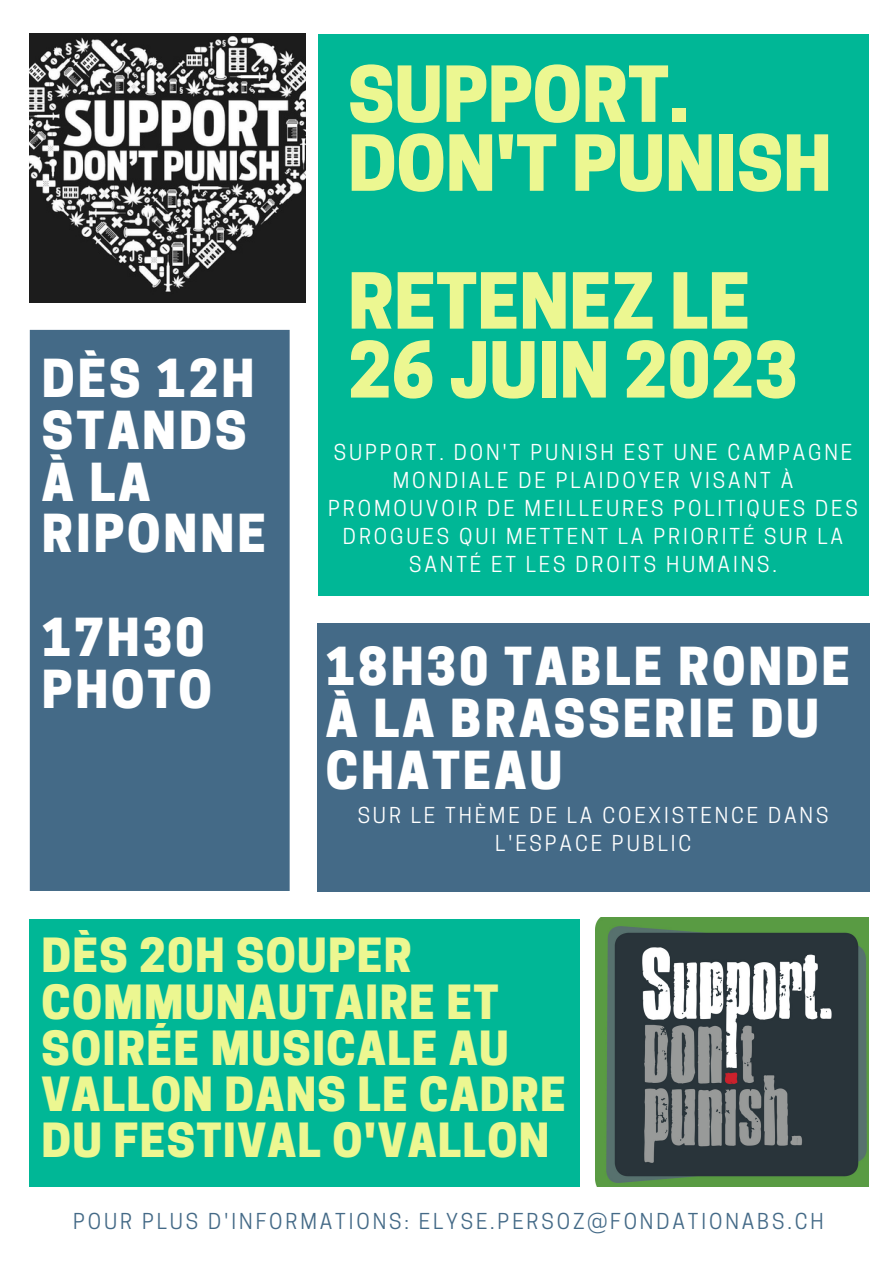
<style>
.page{position:relative;width:894px;height:1264px;background:#fff}
.page>*{position:absolute;margin:0;border:0;box-sizing:border-box;transform-origin:0 0}
.t1{font:800 72.3px/68.8px "Cooper Hewitt";color:#ecf791}
.t2{font:800 49.2px/51.8px "Cooper Hewitt";letter-spacing:.06em;color:#fff}
.t3{font:800 44.25px/46.2px "Cooper Hewitt";letter-spacing:.03em;color:#ecf791}
.t4{font:20.55px/28.2px "Cooper Hewitt";letter-spacing:.14em;color:#fff;text-align:center}
.t5{font:20.55px "Cooper Hewitt";letter-spacing:.14em;color:#446a87}
</style>
<div class="page">
<div style="left:30px;top:919px;width:550px;height:267px;background:#00b796"></div>
<div style="left:318px;top:35px;width:549px;height:560px;background:#00b796"></div>
<div style="left:30px;top:330px;width:259px;height:561px;background:#446a87"></div>
<img style="left:30px;top:34px;width:276px;height:269px">
<img style="left:595px;top:917px;width:272px;height:269px">
<div style="left:317px;top:623px;width:552px;height:268px;background:#446a87"></div>
<h2 class="t2" style="left:42px;top:359px;width:225px">DÈS 12H<br>STANDS<br>À LA<br>RIPONNE</h2>
<h2 class="t2" style="left:42px;top:618px;width:171px">17H30<br>PHOTO</h2>
<h1 class="t1" style="left:348px;top:69px;width:485px">SUPPORT.<br>DON'T PUNISH</h1>
<h1 class="t1" style="left:348px;top:276px;width:451px">RETENEZ LE<br>26 JUIN 2023</h1>
<p class="t4" style="left:328px;top:440px;width:531px">SUPPORT. DON'T PUNISH EST UNE CAMPAGNE MONDIALE DE PLAIDOYER VISANT À PROMOUVOIR DE MEILLEURES POLITIQUES DES DROGUES QUI METTENT LA PRIORITÉ SUR LA SANTÉ ET LES DROITS HUMAINS.</p>
<h2 class="t2" style="left:326px;top:647px;width:525px">18H30 TABLE RONDE<br>À LA BRASSERIE DU<br>CHATEAU</h2>
<p class="t4" style="left:357px;top:803px;width:472px">SUR LE THÈME DE LA COEXISTENCE DANS<br>L'ESPACE PUBLIC</p>
<h3 class="t3" style="left:42px;top:938px;width:525px">DÈS 20H SOUPER<br>COMMUNAUTAIRE ET<br>SOIRÉE MUSICALE AU<br>VALLON DANS LE CADRE<br>DU FESTIVAL O'VALLON</h3>
<p class="t5" style="left:73px;top:1213px;width:751px">POUR PLUS D'INFORMATIONS: ELYSE.PERSOZ@FONDATIONABS.CH</p>
</div>
